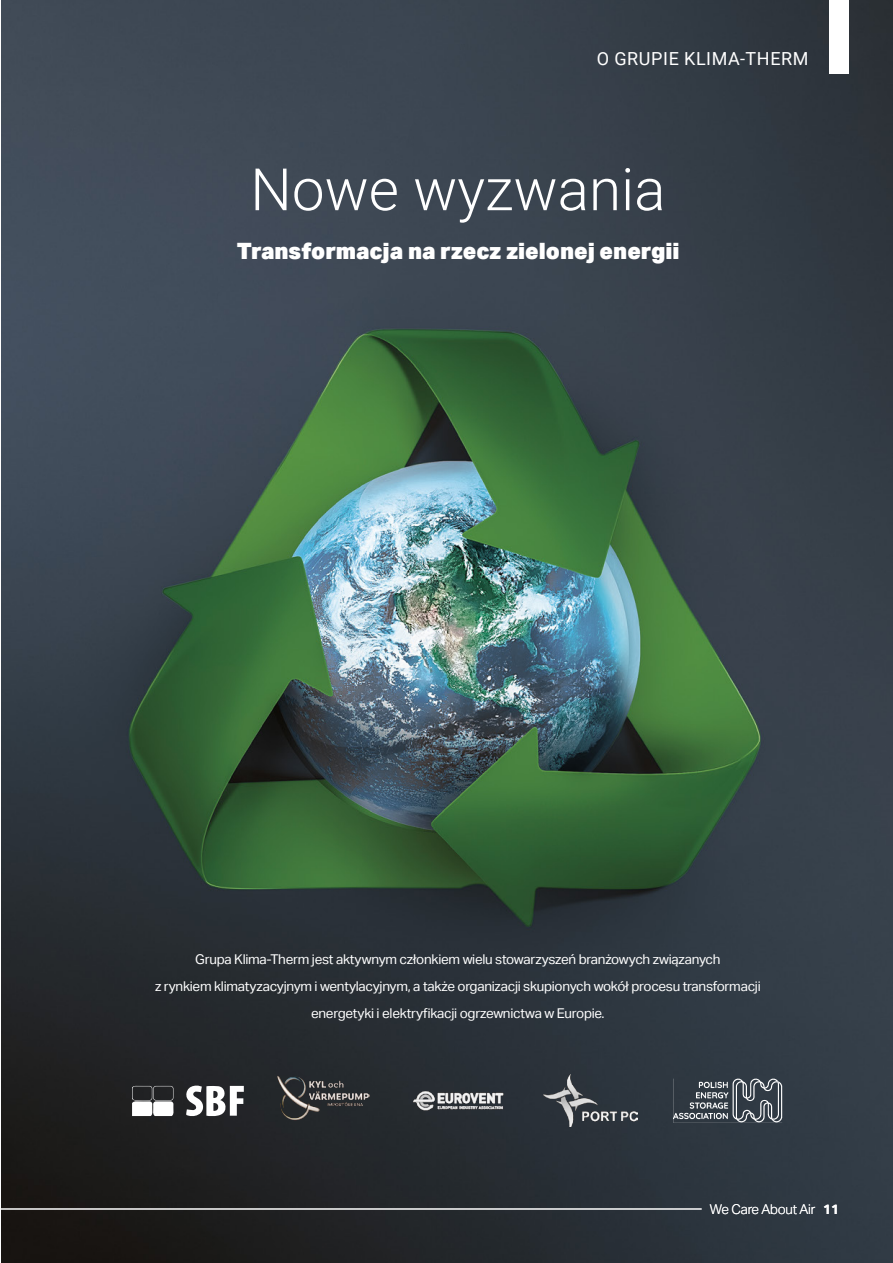
<style>
.page{position:relative;width:893px;height:1263px;background:#fff}
.page>*{position:absolute;margin:0;border:0;box-sizing:border-box;transform-origin:0 0}
.t1{font:300 58.5px "Roboto";color:#fff}
.t2{font:900 22.5px "Aktiv Grotesk";color:#fff}
.t3{font:18px "Roboto";letter-spacing:.035em;color:#fff}
.t4{font:13.5px/27px "Aktiv Grotesk";letter-spacing:-.02em;color:#fff;text-align:center}
.t5{font:300 13.5px "Aktiv Grotesk";letter-spacing:-.02em;color:#fff}
.s1{font-weight:700}
</style>
<div class="page">
<img style="left:1px;top:0;width:892px;height:1263px">
<svg style="left:186px;top:1085px;width:58px;height:31px"></svg>
<svg style="left:132px;top:1086px;width:42px;height:30px"></svg>
<img style="left:543px;top:1075px;width:94px;height:52px">
<img style="left:276px;top:1075px;width:94px;height:45px">
<img style="left:411px;top:1075px;width:94px;height:52px">
<svg style="left:673px;top:1079px;width:109px;height:44px;background:#596168"></svg>
<hr style="left:0;top:1209px;width:702px;height:1px;background:#fff">
<div style="left:829px;top:0;width:20px;height:74px;background:#fff"></div>
<h3 class="t3" style="left:597px;top:46px;width:213px">O GRUPIE KLIMA-THERM</h3>
<h1 class="t1" style="left:250px;top:148px;width:417px">Nowe wyzwania</h1>
<h2 class="t2" style="left:237px;top:237px;width:444px">Transformacja na rzecz zielonej energii</h2>
<p class="t4" style="left:155px;top:945px;width:607px">Grupa Klima-Therm jest aktywnym członkiem wielu stowarzyszeń branżowych związanych<br>z rynkiem klimatyzacyjnym i wentylacyjnym, a także organizacji skupionych wokół procesu transformacji energetyki i elektryfikacji ogrzewnictwa w Europie.</p>
<p class="t5" style="left:710px;top:1201px;width:130px">We Care About Air <span class="s1">11</span></p>
</div>
